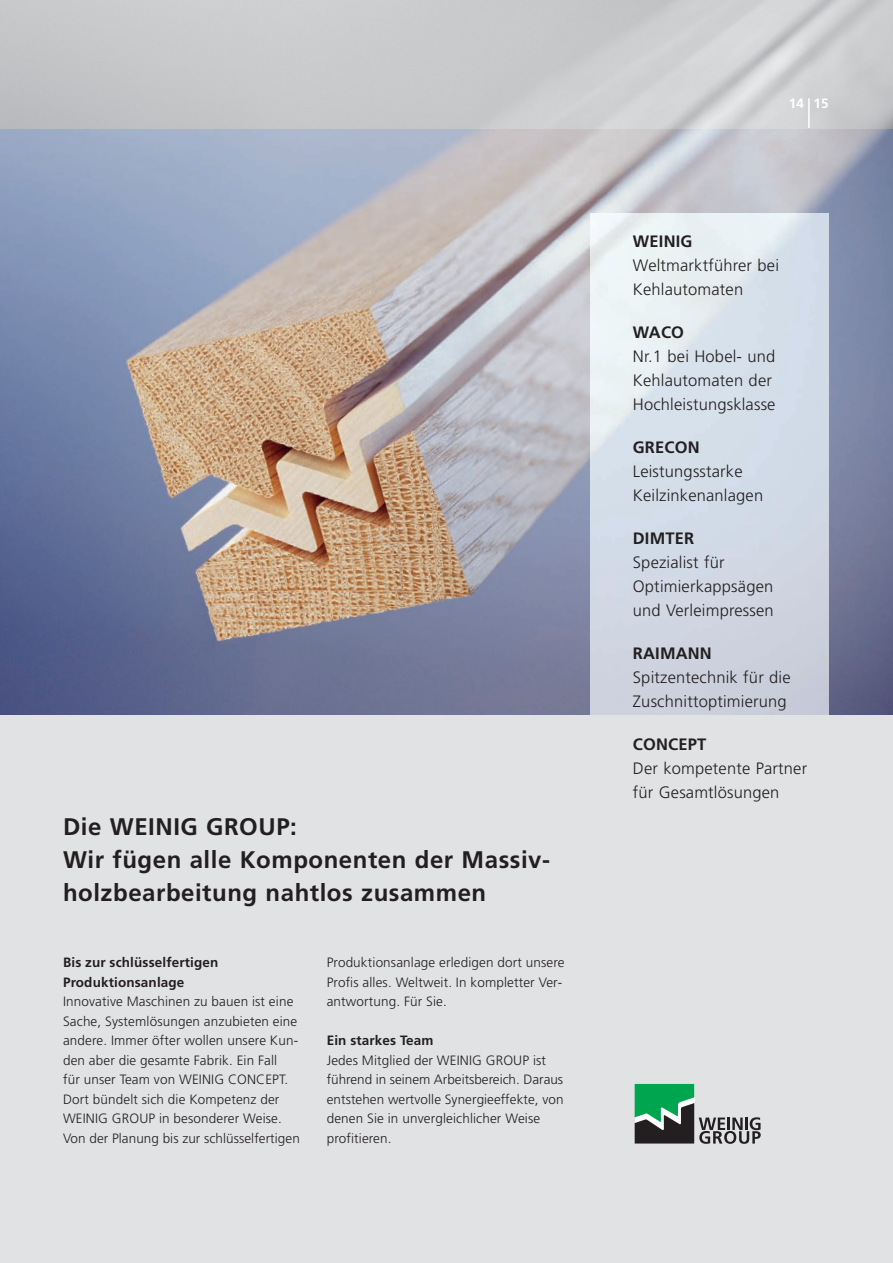
<style>
.page{position:relative;width:893px;height:1263px;background:#fff}
.page>*{position:absolute;margin:0;border:0;box-sizing:border-box;transform-origin:0 0}
.t1{font:700 24px/33px "Frutiger";letter-spacing:.02em;color:#231f20}
.t2{font:300 16.5px/24px "Frutiger";letter-spacing:.01em;color:#231f20}
.t3{font:700 16.5px "Frutiger";letter-spacing:.01em;color:#231f20}
.t4{font:300 13.5px/19.5px "Frutiger";letter-spacing:.01em;color:#231f20}
.t5{font:700 13.5px/19.5px "Frutiger";letter-spacing:.01em;color:#231f20}
.t6{font:700 13.5px "Frutiger";color:#fff}
</style>
<div class="page">
<img style="left:0;top:128px;width:893px;height:587px">
<svg style="left:0;top:0;width:893px;height:128px;background:#c9cacc"></svg>
<img style="left:590px;top:213px;width:238px;height:502px">
<hr style="left:808px;top:98px;width:2px;height:30px;background:#fff">
<svg style="left:635px;top:1084px;width:126px;height:60px;background:#7b9d8c"></svg>
<h1 class="t1" style="left:63px;top:812px;width:489px">Die WEINIG GROUP:<br>Wir fügen alle Komponenten der Massiv&shy;holzbearbeitung nahtlos zusammen</h1>
<p class="t5" style="left:63px;top:954px;width:157px">Bis zur schlüsselfertigen<br>Produktionsanlage</p>
<p class="t4" style="left:63px;top:993px;width:238px">Innovative Maschinen zu bauen ist eine Sache, Systemlösungen anzubieten eine andere. Immer öfter wollen unsere Kun&shy;den aber die gesamte Fabrik. Ein Fall<br>für unser Team von WEINIG CONCEPT.<br>Dort bündelt sich die Kompetenz der WEINIG GROUP in besonderer Weise.<br>Von der Planung bis zur schlüsselfertigen</p>
<p class="t4" style="left:327px;top:954px;width:239px">Produktionsanlage erledigen dort unsere<br>Profis alles. Weltweit. In kompletter Ver&shy;antwortung. Für Sie.</p>
<p class="t5" style="left:327px;top:1032px;width:108px">Ein starkes Team</p>
<p class="t4" style="left:327px;top:1051px;width:238px">Jedes Mitglied der WEINIG GROUP ist führend in seinem Arbeitsbereich. Daraus entstehen wertvolle Synergieeffekte, von denen Sie in unvergleichlicher Weise profitieren.</p>
<p class="t6" style="left:789px;top:98px;width:41px">14 15</p>
<p class="t3" style="left:633px;top:234px;width:61px">WEINIG</p>
<p class="t2" style="left:633px;top:254px;width:148px">Weltmarktführer bei<br>Kehlautomaten</p>
<p class="t3" style="left:633px;top:325px;width:53px">WACO</p>
<p class="t2" style="left:633px;top:345px;width:144px">Nr.1 bei Hobel- und<br>Kehlautomaten der<br>Hochleistungsklasse</p>
<p class="t3" style="left:633px;top:441px;width:68px">GRECON</p>
<p class="t2" style="left:633px;top:460px;width:132px">Leistungsstarke<br>Keilzinkenanlagen</p>
<p class="t3" style="left:633px;top:532px;width:63px">DIMTER</p>
<p class="t2" style="left:633px;top:552px;width:142px">Spezialist für<br>Optimierkappsägen und Verleimpressen</p>
<p class="t3" style="left:633px;top:647px;width:80px">RAIMANN</p>
<p class="t2" style="left:633px;top:667px;width:159px">Spitzentechnik für die<br>Zuschnittoptimierung</p>
<p class="t3" style="left:633px;top:738px;width:75px">CONCEPT</p>
<p class="t2" style="left:633px;top:758px;width:176px">Der kompetente Partner für Gesamtlösungen</p>
</div>
